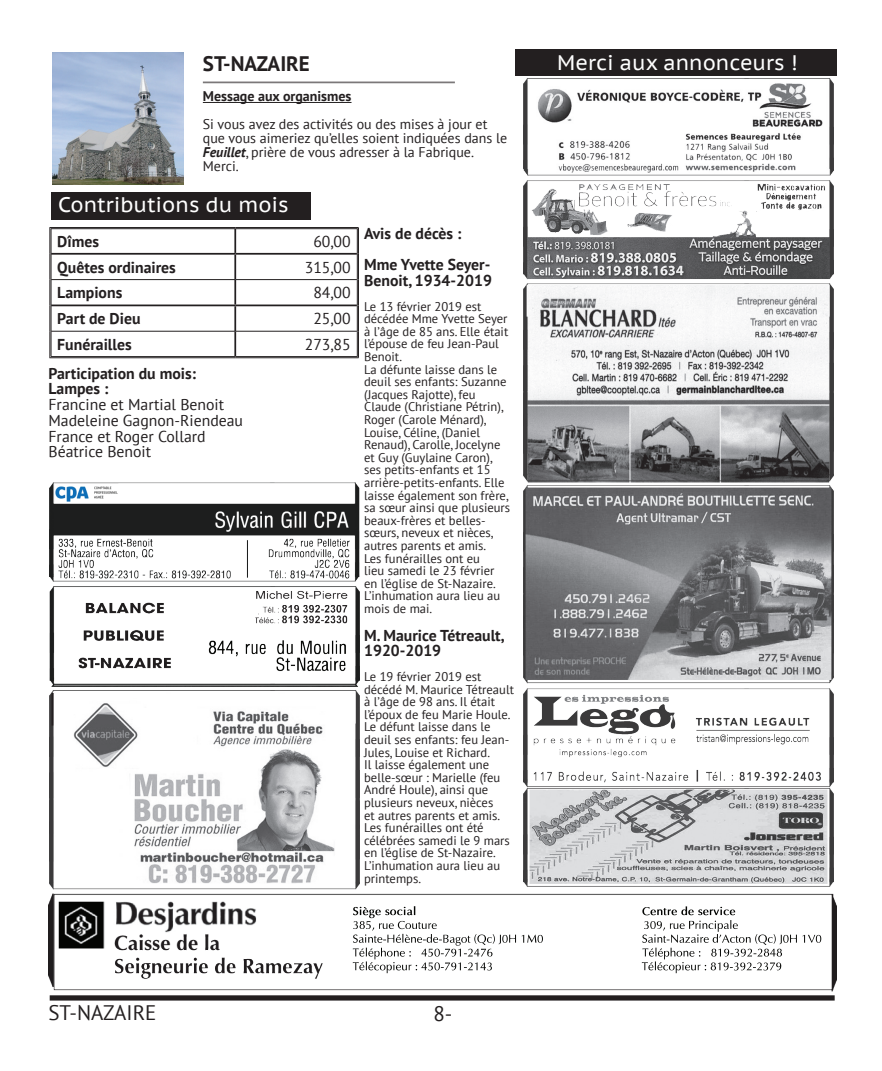
<style>
.page{position:relative;width:882px;height:1071px;background:#fff}
.page>*{position:absolute;margin:0;border:0;box-sizing:border-box;transform-origin:0 0}
.t1{font:21px "PT Sans Caption";color:#fff}
.t2{font:21px "PT Sans";color:#231f20}
.t3{font:700 21px "PT Sans";color:#231f20}
.t4{font:700 15.75px/15.8px "PT Sans";color:#231f20}
.t5{font:15.75px/15.8px "PT Sans";color:#231f20}
.t6{font:14px/14px "PT Sans";color:#231f20}
.t7{font:700 14px "PT Sans";color:#231f20}
.t8{font:12.6px/12.6px "PT Sans";color:#231f20}
.s1{font-weight:700;font-style:italic}
</style>
<div class="page">
<div style="left:50px;top:995px;width:785px;height:6px;background:#231f20"></div>
<hr style="left:203px;top:82px;width:252px;height:1px;background:#231f20">
<img style="left:53px;top:53px;width:131px;height:131px">
<div style="left:515px;top:49px;width:322px;height:27px;background:#231f20"></div>
<hr style="left:203px;top:102px;width:149px;height:1px;background:#231f20">
<img style="left:49px;top:894px;width:787px;height:97px">
<img style="left:524px;top:78px;width:309px;height:824px">
<img style="left:49px;top:483px;width:311px;height:407px">
<hr style="left:49px;top:227px;width:186px;height:1px;background:#231f20">
<hr style="left:51px;top:228px;width:184px;height:1px;background:#231f20">
<hr style="left:235px;top:227px;width:124px;height:1px;background:#231f20">
<hr style="left:235px;top:228px;width:123px;height:1px;background:#231f20">
<svg style="left:49px;top:228px;width:3px;height:129px"></svg>
<svg style="left:357px;top:228px;width:2px;height:129px"></svg>
<hr style="left:51px;top:356px;width:184px;height:1px;background:#231f20">
<hr style="left:49px;top:357px;width:186px;height:1px;background:#231f20">
<hr style="left:235px;top:356px;width:123px;height:1px;background:#231f20">
<hr style="left:235px;top:357px;width:124px;height:1px;background:#231f20">
<hr style="left:234px;top:229px;width:2px;height:24px;background:#231f20">
<hr style="left:51px;top:253px;width:184px;height:2px;background:#231f20">
<hr style="left:235px;top:253px;width:122px;height:2px;background:#231f20">
<hr style="left:234px;top:255px;width:2px;height:24px;background:#231f20">
<hr style="left:234px;top:280px;width:2px;height:25px;background:#231f20">
<hr style="left:51px;top:305px;width:184px;height:1px;background:#231f20">
<hr style="left:235px;top:305px;width:122px;height:1px;background:#231f20">
<hr style="left:234px;top:306px;width:2px;height:25px;background:#231f20">
<hr style="left:234px;top:331px;width:2px;height:25px;background:#231f20">
<hr style="left:51px;top:279px;width:184px;height:1px;background:#231f20">
<hr style="left:235px;top:279px;width:122px;height:1px;background:#231f20">
<hr style="left:51px;top:331px;width:184px;height:1px;background:#231f20">
<hr style="left:235px;top:331px;width:122px;height:1px;background:#231f20">
<div style="left:51px;top:192px;width:259px;height:28px;background:#231f20"></div>
<h1 class="t3" style="left:203px;top:50px;width:109px">ST-NAZAIRE</h1>
<p class="t7" style="left:203px;top:87px;width:150px">Message aux organismes</p>
<p class="t6" style="left:203px;top:117px;width:306px">Si vous avez des activités ou des mises à jour et que vous aimeriez qu’elles soient indiquées dans le <span class="s1">Feuillet</span>, prière de vous adresser à la Fabrique.<br>Merci.</p>
<h1 class="t1" style="left:58px;top:191px;width:232px">Contributions du mois</h1>
<p class="t4" style="left:57px;top:233px;width:43px">Dîmes</p>
<p class="t5" style="left:313px;top:233px;width:39px">60,00</p>
<p class="t4" style="left:57px;top:259px;width:120px">Quêtes ordinaires</p>
<p class="t5" style="left:305px;top:259px;width:47px">315,00</p>
<p class="t4" style="left:57px;top:285px;width:67px">Lampions</p>
<p class="t5" style="left:313px;top:285px;width:39px">84,00</p>
<p class="t4" style="left:57px;top:311px;width:85px">Part de Dieu</p>
<p class="t5" style="left:313px;top:310px;width:39px">25,00</p>
<p class="t4" style="left:57px;top:336px;width:76px">Funérailles</p>
<p class="t5" style="left:305px;top:336px;width:47px">273,85</p>
<p class="t4" style="left:49px;top:365px;width:149px">Participation du mois:<br>Lampes :</p>
<p class="t5" style="left:49px;top:396px;width:196px">Francine et Martial Benoit<br>Madeleine Gagnon-Riendeau<br>France et Roger Collard<br>Béatrice Benoit</p>
<p class="t4" style="left:364px;top:217px;width:128px;line-height:31.5px">Avis de décès :<br>Mme Yvette Seyer-</p>
<p class="t4" style="left:364px;top:272px;width:129px">Benoit, 1934-2019</p>
<p class="t8" style="left:364px;top:300px;width:148px">Le 13 février 2019 est décédée Mme Yvette Seyer à l’âge de 85 ans. Elle était l’épouse de feu Jean-Paul<br>Benoit.<br>La défunte laisse dans le deuil ses enfants: Suzanne (Jacques Rajotte), feu<br>Claude (Christiane Pétrin),<br>Roger (Carole Ménard),<br>Louise, Céline, (Daniel<br>Renaud), Carolle, Jocelyne et Guy (Guylaine Caron), ses petits-enfants et 15 arrière-petits-enfants. Elle laisse également son frère, sa sœur ainsi que plusieurs beaux-frères et belles&shy;sœurs, neveux et nièces, autres parents et amis.<br>Les funérailles ont eu<br>lieu samedi le 23 février en l’église de St-Nazaire.<br>L’inhumation aura lieu au mois de mai.</p>
<p class="t4" style="left:364px;top:627px;width:142px">M. Maurice Tétreault,<br>1920-2019</p>
<p class="t8" style="left:364px;top:670px;width:151px">Le 19 février 2019 est décédé M. Maurice Tétreault à l’âge de 98 ans. Il était l’époux de feu Marie Houle.<br>Le défunt laisse dans le deuil ses enfants: feu Jean-<br>Jules, Louise et Richard.<br>Il laisse également une belle-sœur : Marielle (feu<br>André Houle), ainsi que plusieurs neveux, nièces<br>et autres parents et amis.<br>Les funérailles ont été célébrées samedi le 9 mars en l’église de St-Nazaire.<br>L’inhumation aura lieu au printemps.</p>
<h1 class="t1" style="left:557px;top:49px;width:242px">Merci aux annonceurs !</h1>
<h1 class="t2" style="left:49px;top:999px;width:109px">ST-NAZAIRE</h1>
<h1 class="t2" style="left:433px;top:1000px;width:21px">8-</h1>
</div>
